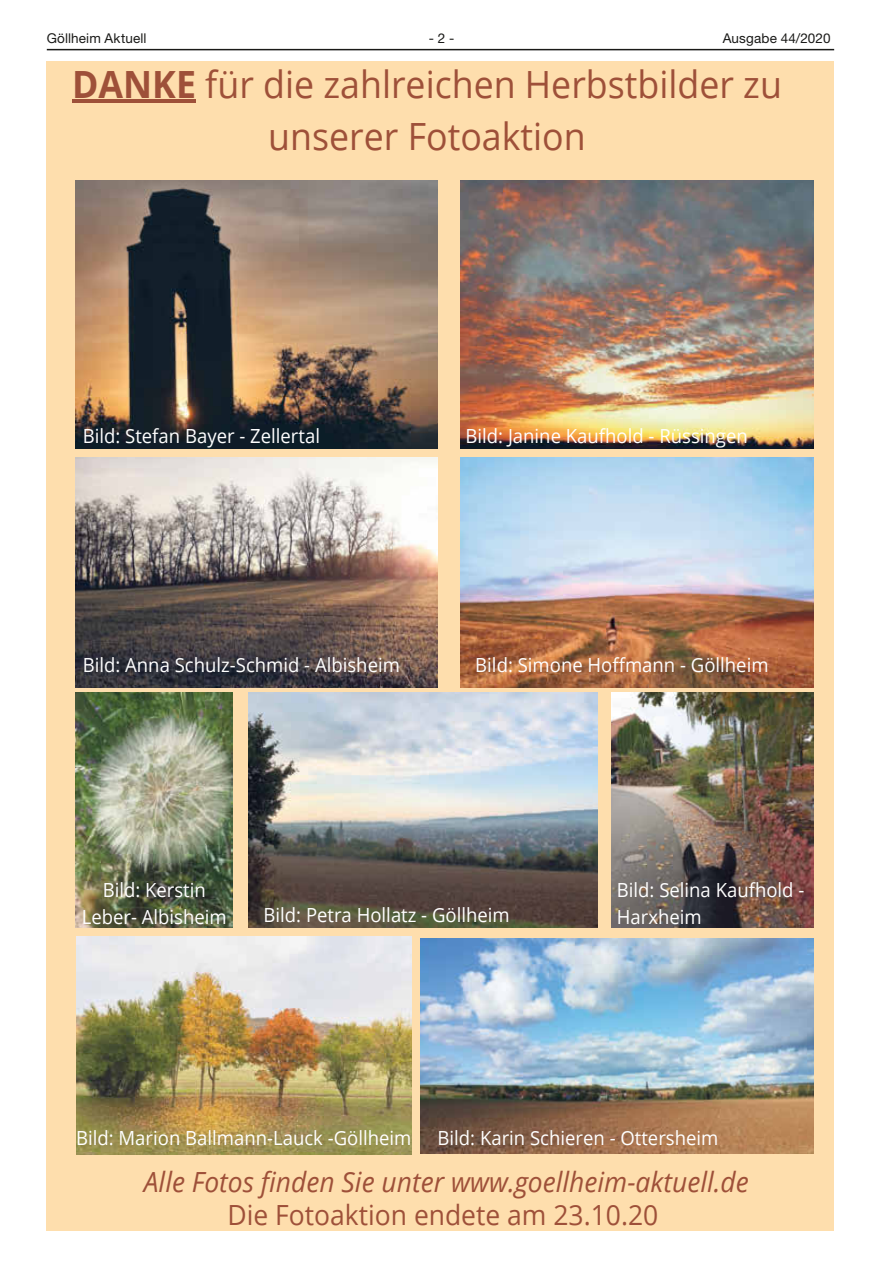
<style>
.page{position:relative;width:881px;height:1263px;background:#fff}
.page>*{position:absolute;margin:0;border:0;box-sizing:border-box;transform-origin:0 0}
.t1{font:37.5px/52.1px "Gsywmr Open Sans";color:#9e5039;text-align:center;scale:.95 1}
.t2{font:italic 27.75px "Mvplrh Open Sans";color:#9e5039;scale:.95 1}
.t3{font:27.75px "Gsywmr Open Sans";color:#9e5039;scale:.95 1}
.t4{font:19.5px/27.2px "Gsywmr Open Sans";color:#fff;text-align:center;scale:.95 1}
.t5{font:13.5px "Helvetica Neue LT";letter-spacing:.01em;color:#1a1a18}
.s1{font-family:"Qnfbkr Open Sans";font-weight:700}
</style>
<div class="page">
<hr style="left:47px;top:49px;width:786px;height:1px;background:#1a1a18">
<div style="left:47px;top:62px;width:786px;height:1169px;background:#fedead"></div>
<img style="left:76px;top:692px;width:157px;height:236px">
<img style="left:76px;top:936px;width:335px;height:218px">
<img style="left:76px;top:180px;width:361px;height:268px">
<img style="left:460px;top:180px;width:353px;height:268px">
<img style="left:76px;top:457px;width:361px;height:230px">
<img style="left:460px;top:457px;width:353px;height:230px">
<img style="left:611px;top:692px;width:201px;height:236px">
<img style="left:249px;top:692px;width:348px;height:236px">
<img style="left:420px;top:938px;width:392px;height:216px">
<hr style="left:72px;top:100px;width:124px;height:3px;background:#9e5039">
<p class="t5" style="left:47px;top:30px;width:101px">Göllheim Aktuell</p>
<p class="t5" style="left:429px;top:30px;width:27px">- 2 -</p>
<p class="t5" style="left:722px;top:30px;width:109px">Ausgabe 44/2020</p>
<h1 class="t1" style="left:72px;top:57px;width:748px"><span class="s1">DANKE</span> für die zahlreichen Herbstbilder zu unserer Fotoaktion</h1>
<p class="t4" style="left:83px;top:422px;width:251px">Bild: Stefan Bayer - Zellertal</p>
<p class="t4" style="left:465px;top:422px;width:298px">Bild: Janine Kaufhold - Rüssingen</p>
<p class="t4" style="left:83px;top:651px;width:335px">Bild: Anna Schulz-Schmid - Albisheim</p>
<p class="t4" style="left:475px;top:651px;width:310px">Bild: Simone Hoffmann - Göllheim</p>
<p class="t4" style="left:82px;top:875px;width:154px">Bild: Kerstin<br>Leber- Albisheim</p>
<p class="t4" style="left:263px;top:901px;width:260px">Bild: Petra Hollatz - Göllheim</p>
<p class="t4" style="left:616px;top:875px;width:199px;text-align:left">Bild: Selina Kaufhold -<br>Harxheim</p>
<p class="t4" style="left:76px;top:1123px;width:354px">Bild: Marion Ballmann-Lauck -Göllheim</p>
<p class="t4" style="left:437px;top:1123px;width:297px">Bild: Karin Schieren - Ottersheim</p>
<h2 class="t2" style="left:144px;top:1163px;width:638px">Alle Fotos finden Sie unter www.goellheim-aktuell.de</h2>
<h2 class="t3" style="left:227px;top:1196px;width:454px">Die Fotoaktion endete am 23.10.20</h2>
</div>
